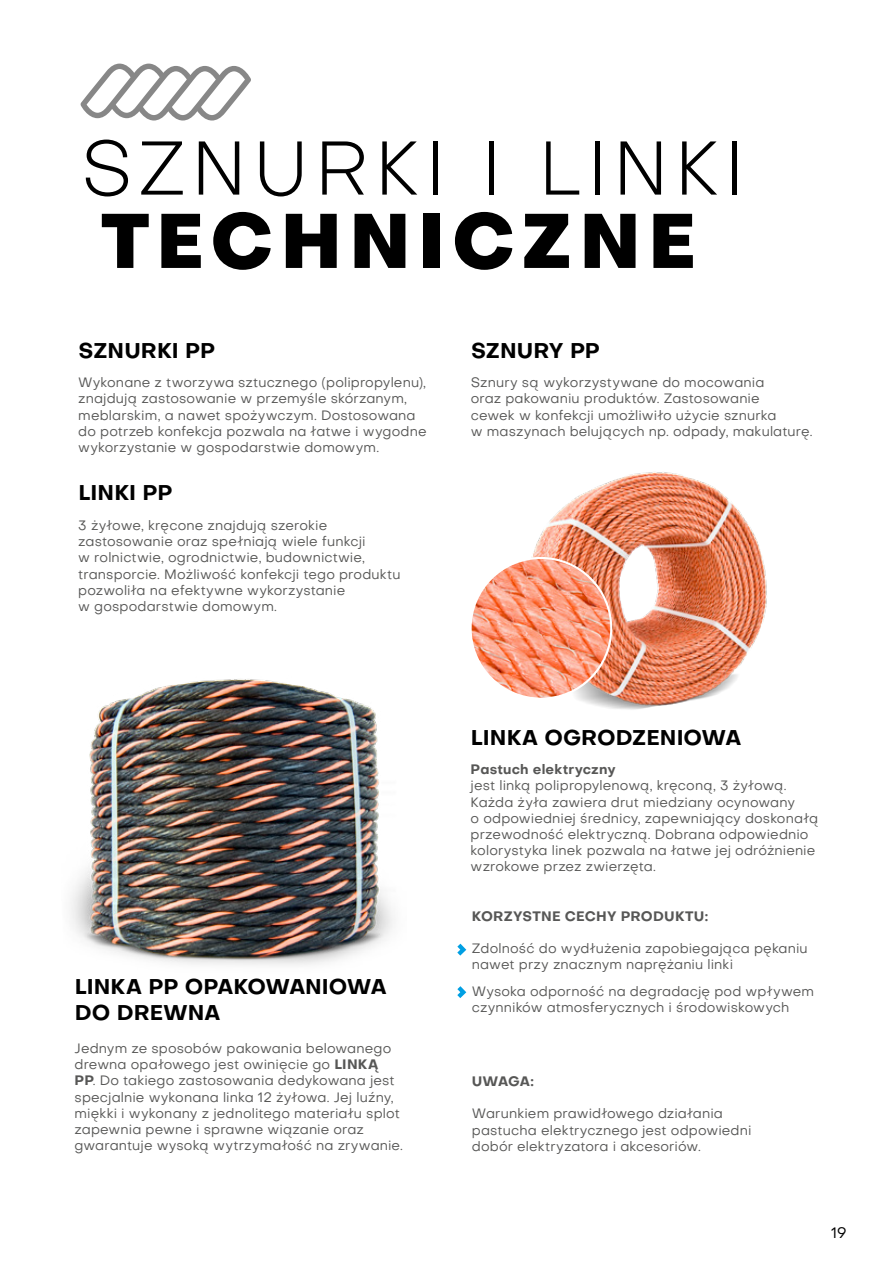
<style>
.page{position:relative;width:893px;height:1263px;background:#fff}
.page>*{position:absolute;margin:0;border:0;box-sizing:border-box;transform-origin:0 0}
.t1{font:300 75.6px "Objective";letter-spacing:.085em;color:#000}
.t2{font:800 75.6px "Objective";letter-spacing:.09em;color:#000}
.t3{font:700 21px/25.2px "Objective";color:#000}
.t4{font:15px "Objective";color:#000}
.t5{font:13.5px/16.2px "Objective";letter-spacing:.01em;color:#575756}
.t6{font:700 13.5px "Objective";letter-spacing:.01em;color:#575756}
.s1{font-weight:700}
</style>
<div class="page">
<svg style="left:80px;top:64px;width:171px;height:57px"></svg>
<svg style="left:457px;top:944px;width:9px;height:11px"></svg>
<svg style="left:457px;top:986px;width:9px;height:12px"></svg>
<img style="left:70px;top:679px;width:325px;height:286px">
<img style="left:532px;top:472px;width:235px;height:238px">
<img style="left:471px;top:558px;width:140px;height:141px;border-radius:70px">
<h1 class="t1" style="left:81px;top:119px;width:665px">SZNURKI I LINKI</h1>
<h1 class="t2" style="left:101px;top:184px;width:596px">TECHNICZNE</h1>
<h2 class="t3" style="left:79px;top:337px;width:138px">SZNURKI PP</h2>
<h2 class="t3" style="left:471px;top:337px;width:130px">SZNURY PP</h2>
<p class="t5" style="left:78px;top:374px;width:350px">Wykonane z tworzywa sztucznego (polipropylenu), znajdują zastosowanie w przemyśle skórzanym, meblarskim, a nawet spożywczym. Dostosowana do potrzeb konfekcja pozwala na łatwe i wygodne wykorzystanie w gospodarstwie domowym.</p>
<p class="t5" style="left:471px;top:374px;width:343px">Sznury są wykorzystywane do mocowania<br>oraz pakowaniu produktów. Zastosowanie<br>cewek w konfekcji umożliwiło użycie sznurka<br>w maszynach belujących np. odpady, makulaturę.</p>
<h2 class="t3" style="left:79px;top:480px;width:95px">LINKI PP</h2>
<p class="t5" style="left:78px;top:517px;width:324px">3 żyłowe, kręcone znajdują szerokie zastosowanie oraz spełniają wiele funkcji<br>w rolnictwie, ogrodnictwie, budownictwie, transporcie. Możliwość konfekcji tego produktu pozwoliła na efektywne wykorzystanie<br>w gospodarstwie domowym.</p>
<h2 class="t3" style="left:75px;top:974px;width:313px">LINKA PP OPAKOWANIOWA<br>DO DREWNA</h2>
<p class="t5" style="left:75px;top:1040px;width:330px">Jednym ze sposobów pakowania belowanego drewna opałowego jest owinięcie go <span class="s1">LINKĄ PP</span>. Do takiego zastosowania dedykowana jest specjalnie wykonana linka 12 żyłowa. Jej luźny, miękki i wykonany z jednolitego materiału splot zapewnia pewne i sprawne wiązanie oraz gwarantuje wysoką wytrzymałość na zrywanie.</p>
<h2 class="t3" style="left:471px;top:724px;width:272px">LINKA OGRODZENIOWA</h2>
<p class="t6" style="left:471px;top:760px;width:146px">Pastuch elektryczny</p>
<p class="t5" style="left:471px;top:777px;width:350px">jest linką polipropylenową, kręconą, 3 żyłową.<br>Każda żyła zawiera drut miedziany ocynowany<br>o odpowiedniej średnicy, zapewniający doskonałą przewodność elektryczną. Dobrana odpowiednio kolorystyka linek pozwala na łatwe jej odróżnienie wzrokowe przez zwierzęta.</p>
<p class="t6" style="left:472px;top:906px;width:238px">KORZYSTNE CECHY PRODUKTU:</p>
<p class="t5" style="left:472px;top:940px;width:337px">Zdolność do wydłużenia zapobiegająca pękaniu nawet przy znacznym naprężaniu linki</p>
<p class="t5" style="left:472px;top:983px;width:344px">Wysoka odporność na degradację pod wpływem czynników atmosferycznych i środowiskowych</p>
<p class="t6" style="left:472px;top:1071px;width:63px">UWAGA:</p>
<p class="t5" style="left:472px;top:1105px;width:281px">Warunkiem prawidłowego działania pastucha elektrycznego jest odpowiedni dobór elektryzatora i akcesoriów.</p>
<p class="t4" style="left:831px;top:1223px;width:17px">19</p>
</div>
